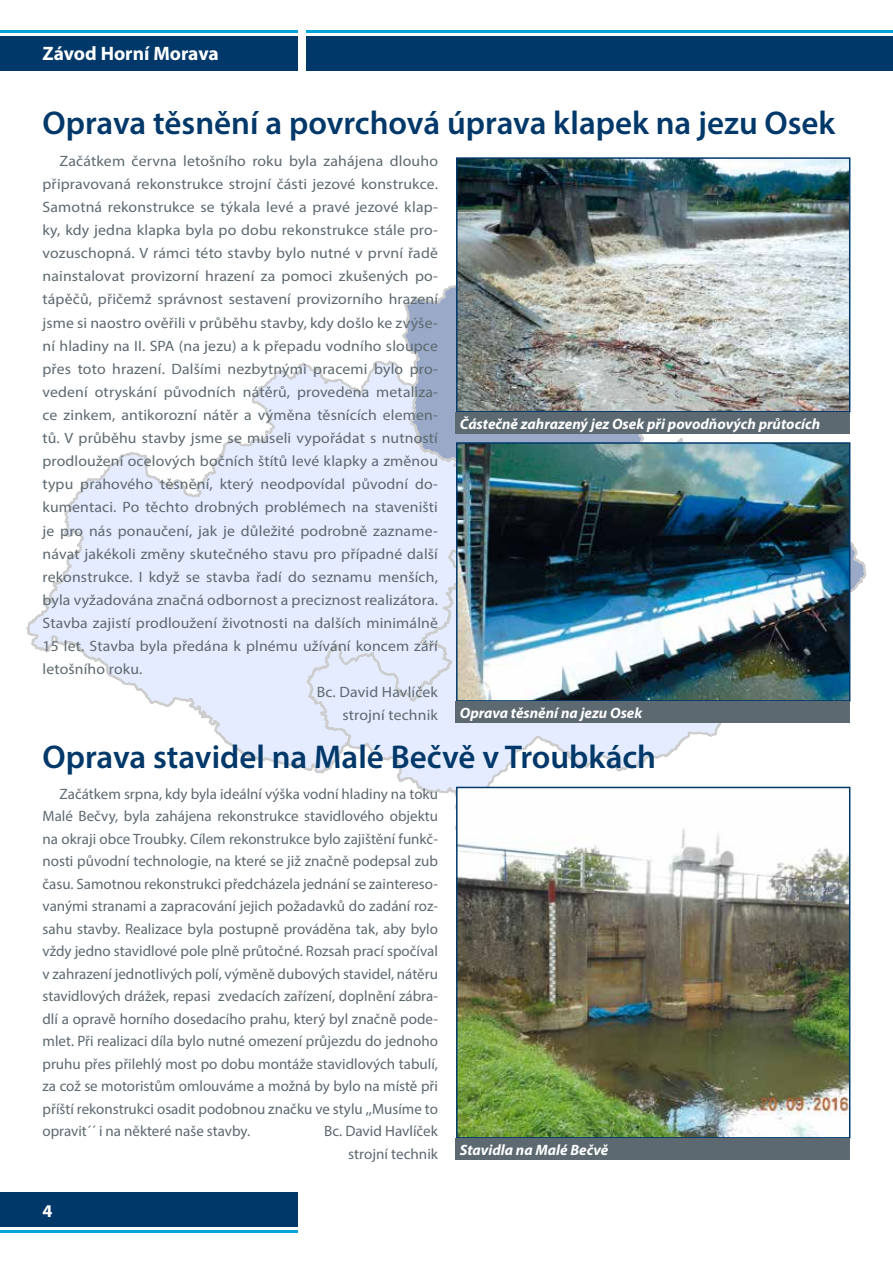
<style>
.page{position:relative;width:893px;height:1263px;background:#fff}
.page>*{position:absolute;margin:0;border:0;box-sizing:border-box;transform-origin:0 0}
.t1{font:600 33px "Myriad Pro";color:#00386a}
.t2{font:700 19.5px "Myriad Pro";color:#fff}
.t3{font:700 18px "Myriad Pro";color:#fff}
.t4{font:15px "Myriad Pro";letter-spacing:.01em;color:#5d6970;scale:1.05 1}
.t5{font:15px/22.5px "Myriad Pro";letter-spacing:.01em;color:#5d6970;text-align:justify}
.t6{font:italic 700 15px "Myriad Pro";color:#fff}
</style>
<div class="page">
<div style="left:0;top:36px;width:298px;height:34px;background:#00386a"></div>
<hr style="left:0;top:30px;width:298px;height:3px;background:#00a5db">
<div style="left:306px;top:36px;width:587px;height:34px;background:#00386a"></div>
<hr style="left:306px;top:30px;width:587px;height:3px;background:#00a5db">
<div style="left:0;top:1193px;width:298px;height:34px;background:#00386a"></div>
<hr style="left:0;top:1230px;width:298px;height:3px;background:#00a5db">
<svg style="left:402px;top:198px;width:465px;height:457px"></svg>
<svg style="left:397px;top:723px;width:391px;height:107px"></svg>
<svg style="left:26px;top:354px;width:461px;height:421px"></svg>
<img style="left:459px;top:445px;width:388px;height:254px">
<div style="left:456px;top:442px;width:394px;height:260px;border:2px solid #00386a"></div>
<img style="left:459px;top:160px;width:388px;height:249px">
<div style="left:456px;top:157px;width:394px;height:255px;border:2px solid #00386a"></div>
<div style="left:455px;top:702px;width:395px;height:21px;background:#5d6970"></div>
<div style="left:455px;top:412px;width:395px;height:22px;background:#5d6970"></div>
<img style="left:459px;top:790px;width:388px;height:345px">
<div style="left:456px;top:787px;width:394px;height:351px;border:2px solid #00386a"></div>
<div style="left:455px;top:1138px;width:395px;height:22px;background:#5d6970"></div>
<h2 class="t2" style="left:43px;top:41px;width:178px">Závod Horní Morava</h2>
<h1 class="t1" style="left:43px;top:102px;width:794px">Oprava těsnění a povrchová úprava klapek na jezu Osek</h1>
<p class="t4" style="left:60px;top:152px;width:362px">Začátkem června letošního roku byla zahájena dlouho</p>
<p class="t4" style="left:43px;top:175px;width:378px">připravovaná rekonstrukce strojní části jezové konstrukce.</p>
<p class="t4" style="left:43px;top:198px;width:378px">Samotná rekonstrukce se týkala levé a pravé jezové klap-</p>
<p class="t4" style="left:43px;top:221px;width:378px">ky, kdy jedna klapka byla po dobu rekonstrukce stále pro-</p>
<p class="t4" style="left:43px;top:244px;width:378px">vozuschopná. V rámci této stavby bylo nutné v první řadě</p>
<p class="t4" style="left:43px;top:267px;width:378px">nainstalovat provizorní hrazení za pomoci zkušených po-</p>
<p class="t4" style="left:43px;top:290px;width:378px">tápěčů, přičemž správnost sestavení provizorního hrazení</p>
<p class="t4" style="left:43px;top:313px;width:378px">jsme si naostro ověřili v průběhu stavby, kdy došlo ke zvýše-</p>
<p class="t4" style="left:43px;top:336px;width:378px">ní hladiny na II. SPA (na jezu) a k přepadu vodního sloupce</p>
<p class="t4" style="left:43px;top:359px;width:378px">přes toto hrazení. Dalšími nezbytnými pracemi bylo pro-</p>
<p class="t4" style="left:43px;top:383px;width:378px">vedení otryskání původních nátěrů, provedena metaliza-</p>
<p class="t4" style="left:43px;top:406px;width:378px">ce zinkem, antikorozní nátěr a výměna těsnících elemen-</p>
<p class="t4" style="left:43px;top:429px;width:378px">tů. V průběhu stavby jsme se museli vypořádat s nutností</p>
<p class="t4" style="left:43px;top:452px;width:378px">prodloužení ocelových bočních štítů levé klapky a změnou</p>
<p class="t4" style="left:43px;top:475px;width:378px">typu prahového těsnění, který neodpovídal původní do-</p>
<p class="t4" style="left:43px;top:498px;width:378px">kumentaci. Po těchto drobných problémech na staveništi</p>
<p class="t4" style="left:43px;top:521px;width:378px">je pro nás ponaučení, jak je důležité podrobně zazname-</p>
<p class="t4" style="left:43px;top:544px;width:378px">návat jakékoli změny skutečného stavu pro případné další</p>
<p class="t4" style="left:43px;top:567px;width:378px">rekonstrukce. I když se stavba řadí do seznamu menších,</p>
<p class="t4" style="left:43px;top:590px;width:378px">byla vyžadována značná odbornost a preciznost realizátora.</p>
<p class="t4" style="left:43px;top:614px;width:378px">Stavba zajistí prodloužení životnosti na dalších minimálně</p>
<p class="t4" style="left:43px;top:637px;width:378px">15 let. Stavba byla předána k plnému užívání koncem září</p>
<p class="t4" style="left:43px;top:660px;width:97px">letošního roku.</p>
<p class="t4" style="left:317px;top:683px;width:117px">Bc. David Havlíček</p>
<p class="t4" style="left:342px;top:706px;width:92px">strojní technik</p>
<h1 class="t1" style="left:43px;top:736px;width:615px">Oprava stavidel na Malé Bečvě v Troubkách</h1>
<p class="t5" style="left:43px;top:782px;width:397px;text-indent:17px">Začátkem srpna, kdy byla ideální výška vodní hladiny na toku Malé Bečvy, byla zahájena rekonstrukce stavidlového objektu na okraji obce Troubky. Cílem rekonstrukce bylo zajištění funkč&shy;nosti původní technologie, na které se již značně podepsal zub času. Samotnou rekonstrukci předcházela jednání se zaintereso&shy;vanými stranami a zapracování jejich požadavků do zadání roz&shy;sahu stavby. Realizace byla postupně prováděna tak, aby bylo vždy jedno stavidlové pole plně průtočné. Rozsah prací spočíval v zahrazení jednotlivých polí, výměně dubových stavidel, nátěru stavidlových drážek, repasi zvedacích zařízení, doplnění zábra&shy;dlí a opravě horního dosedacího prahu, který byl značně pode&shy;mlet. Při realizaci díla bylo nutné omezení průjezdu do jednoho pruhu přes přilehlý most po dobu montáže stavidlových tabulí, za což se motoristům omlouváme a možná by bylo na místě při příští rekonstrukci osadit podobnou značku ve stylu ,,Musíme to opravit´´ i na některé naše stavby.</p>
<p class="t6" style="left:460px;top:414px;width:362px">Částečně zahrazený jez Osek při povodňových průtocích</p>
<p class="t6" style="left:460px;top:703px;width:184px">Oprava těsnění na jezu Osek</p>
<p class="t5" style="left:324px;top:1120px;width:115px;text-align:right">Bc. David Havlíček strojní technik</p>
<p class="t6" style="left:460px;top:1140px;width:150px">Stavidla na Malé Bečvě</p>
<p class="t3" style="left:43px;top:1199px;width:11px">4</p>
</div>
